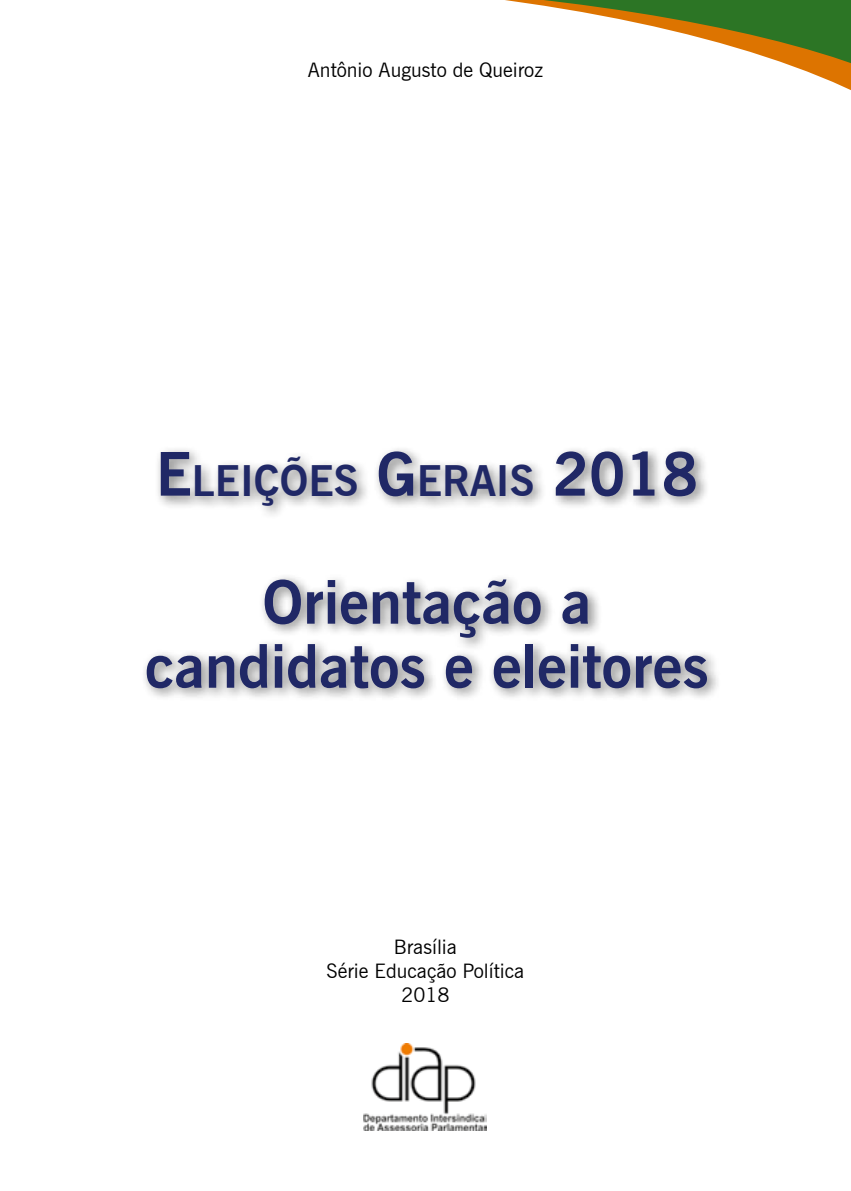
<style>
.page{position:relative;width:851px;height:1191px;background:#fff}
.page>*{position:absolute;margin:0;border:0;box-sizing:border-box;transform-origin:0 0}
.t1{font:700 60px/64px "News Gothic BT";color:#202866;text-align:center}
.t2{font:700 42px "News Gothic BT";color:#202866}
.t3{font:20px/24px "News Gothic BT";color:#000;text-align:center}
.s1{font-size:60px}
</style>
<div class="page">
<img style="left:363px;top:1043px;width:124px;height:87px">
<div style="left:140px;top:444px;width:581px;height:258px;background:#000;opacity:.5"></div>
<svg style="left:800px;top:69px;width:50px;height:21px"></svg>
<svg style="left:505px;top:0;width:345px;height:69px"></svg>
<p class="t3" style="left:308px;top:57px;width:237px">Antônio Augusto de Queiroz</p>
<h2 class="t2" style="left:156px;top:455px;width:544px"><span class="s1">E</span>LEIÇÕES <span class="s1">G</span>ERAIS <span class="s1">2018</span></h2>
<h1 class="t1" style="left:145px;top:570px;width:565px">Orientação a candidatos e eleitores</h1>
<p class="t3" style="left:326px;top:935px;width:199px">Brasília<br>Série Educação Política<br>2018</p>
</div>
